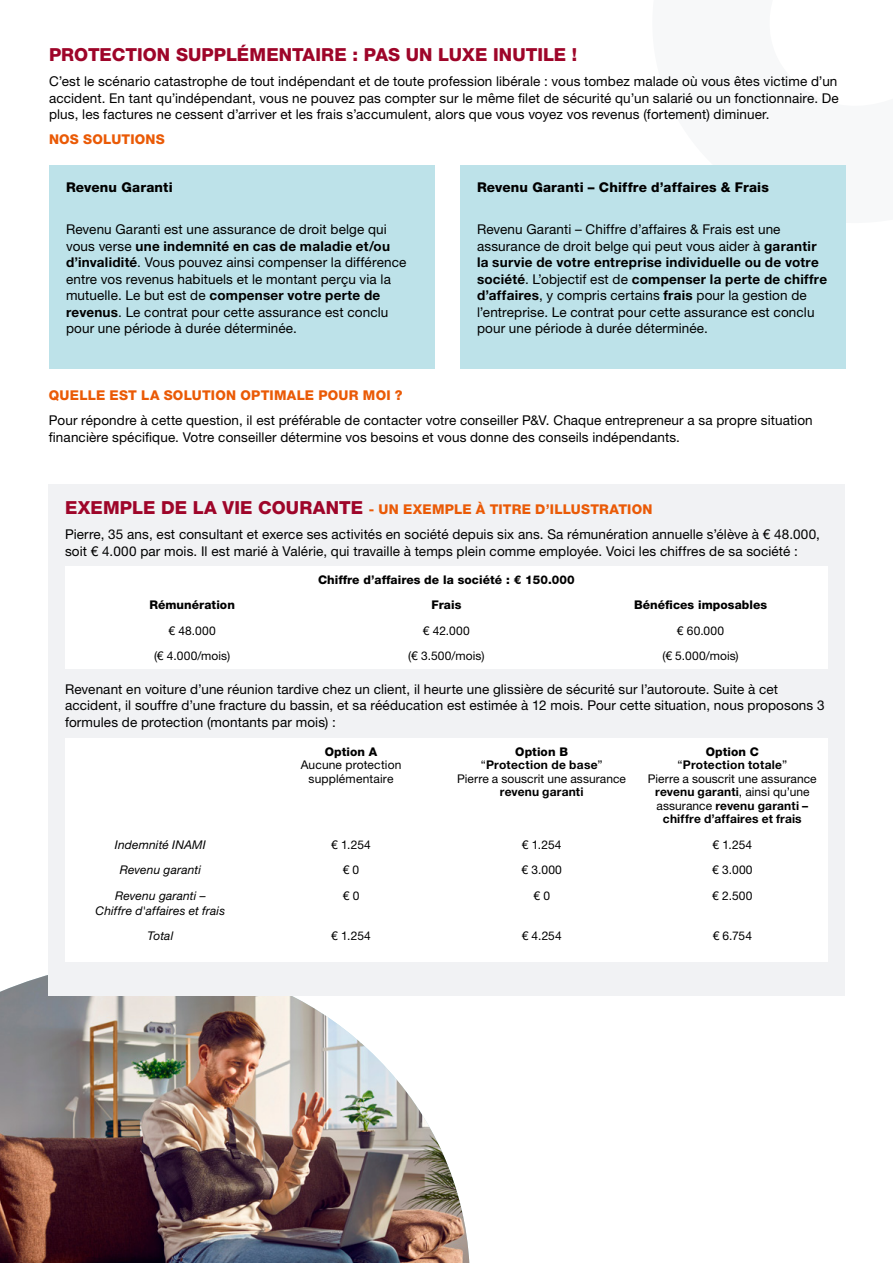
<style>
.page{position:relative;width:893px;height:1263px;background:#fff}
.page>*{position:absolute;margin:0;border:0;box-sizing:border-box;transform-origin:0 0}
.t1{font:800 18px "Helvetica Neue LT Std";color:#9e0529}
.t2{font:13.5px/16.5px "Helvetica Neue LT Std";letter-spacing:.01em;color:#000}
.t3{font:800 13.5px "Helvetica Neue LT Std";letter-spacing:.015em;color:#000}
.t4{font:800 13.5px "Helvetica Neue LT Std";letter-spacing:.015em;color:#ea5a06}
.t5{font:12px/13.5px "Helvetica Neue LT Std";letter-spacing:.01em;color:#000;text-align:center}
.t6{font:700 12px/13.5px "Helvetica Neue LT Std";letter-spacing:.015em;color:#000;text-align:center}
.t7{font:800 12px "Helvetica Neue LT Std";letter-spacing:.005em;color:#000}
.t8{font:italic 12px/15px "Helvetica Neue LT Std";letter-spacing:.015em;color:#000;text-align:center}
.s1{font-weight:700}
.s2{font-weight:800;font-size:18px;color:#9e0529}
.s3{font-weight:800;color:#ea5a06}
.s4{font-weight:800}
.s5{font-weight:400}
</style>
<div class="page">
<img style="left:0;top:975px;width:469px;height:288px">
<div style="left:460px;top:165px;width:385px;height:204px;background:#bde2e9"></div>
<div style="left:49px;top:165px;width:385px;height:204px;background:#bde2e9"></div>
<div style="left:48px;top:484px;width:797px;height:512px;background:#f1f2f4"></div>
<div style="left:65px;top:566px;width:763px;height:103px;background:#fff"></div>
<div style="left:65px;top:738px;width:763px;height:224px;background:#fff"></div>
<h1 class="t1" style="left:49px;top:44px;width:530px">PROTECTION SUPPLÉMENTAIRE : PAS UN LUXE INUTILE !</h1>
<p class="t2" style="left:49px;top:73px;width:791px;text-align:justify">C’est le scénario catastrophe de tout indépendant et de toute profession libérale : vous tombez malade où vous êtes victime d’un accident. En tant qu’indépendant, vous ne pouvez pas compter sur le même filet de sécurité qu’un salarié ou un fonctionnaire. De plus, les factures ne cessent d’arriver et les frais s’accumulent, alors que vous voyez vos revenus (fortement) diminuer.</p>
<p class="t4" style="left:49px;top:131px;width:117px">NOS SOLUTIONS</p>
<p class="t3" style="left:66px;top:179px;width:108px">Revenu Garanti</p>
<p class="t2" style="left:66px;top:221px;width:342px">Revenu Garanti est une assurance de droit belge qui vous verse <span class="s1">une indemnité en cas de maladie et/ou d’invalidité</span>. Vous pouvez ainsi compenser la différence entre vos revenus habituels et le montant perçu via la mutuelle. Le but est de <span class="s1">compenser votre perte de revenus</span>. Le contrat pour cette assurance est conclu pour une période à durée déterminée.</p>
<p class="t3" style="left:477px;top:179px;width:293px">Revenu Garanti – Chiffre d’affaires &amp; Frais</p>
<p class="t2" style="left:477px;top:221px;width:352px">Revenu Garanti – Chiffre d’affaires &amp; Frais est une assurance de droit belge qui peut vous aider à <span class="s1">garantir la survie de votre entreprise individuelle ou de votre société</span>. L’objectif est de <span class="s1">compenser la perte de chiffre d’affaires</span>, y compris certains <span class="s1">frais</span> pour la gestion de l’entreprise. Le contrat pour cette assurance est conclu pour une période à durée déterminée.</p>
<p class="t4" style="left:49px;top:387px;width:355px">QUELLE EST LA SOLUTION OPTIMALE POUR MOI ?</p>
<p class="t2" style="left:49px;top:412px;width:765px">Pour répondre à cette question, il est préférable de contacter votre conseiller P&amp;V. Chaque entrepreneur a sa propre situation financière spécifique. Votre conseiller détermine vos besoins et vous donne des conseils indépendants.</p>
<p class="t2" style="left:65px;top:497px;width:756px;line-height:25px"><span class="s2">EXEMPLE DE LA VIE COURANTE</span> <span class="s3">- UN EXEMPLE À TITRE D’ILLUSTRATION<br></span>Pierre, 35 ans, est consultant et exerce ses activités en société depuis six ans. Sa rémunération annuelle s’élève à € 48.000,</p>
<p class="t2" style="left:65px;top:542px;width:734px">soit € 4.000 par mois. Il est marié à Valérie, qui travaille à temps plein comme employée. Voici les chiffres de sa société :</p>
<p class="t7" style="left:318px;top:572px;width:258px">Chiffre d’affaires de la société : € 150.000</p>
<p class="t7" style="left:149px;top:598px;width:87px">Rémunération</p>
<p class="t7" style="left:431px;top:598px;width:32px">Frais</p>
<p class="t7" style="left:634px;top:598px;width:135px">Bénéfices imposables</p>
<p class="t5" style="left:168px;top:623px;width:49px">€ 48.000</p>
<p class="t5" style="left:423px;top:623px;width:48px">€ 42.000</p>
<p class="t5" style="left:677px;top:623px;width:49px">€ 60.000</p>
<p class="t5" style="left:154px;top:649px;width:78px">(€ 4.000/mois)</p>
<p class="t5" style="left:408px;top:649px;width:78px">(€ 3.500/mois)</p>
<p class="t5" style="left:662px;top:649px;width:78px">(€ 5.000/mois)</p>
<p class="t2" style="left:65px;top:680px;width:761px">Revenant en voiture d’une réunion tardive chez un client, il heurte une glissière de sécurité sur l’autoroute. Suite à cet accident, il souffre d’une fracture du bassin, et sa rééducation est estimée à 12 mois. Pour cette situation, nous proposons 3 formules de protection (montants par mois) :</p>
<p class="t7" style="left:325px;top:744px;width:54px">Option A</p>
<p class="t5" style="left:301px;top:758px;width:102px">Aucune protection supplémentaire</p>
<p class="t5" style="left:457px;top:744px;width:170px"><span class="s4">Option B<br></span>“<span class="s1">Protection de base</span>”<br>Pierre a souscrit une assurance</p>
<p class="t6" style="left:500px;top:785px;width:85px">revenu garanti</p>
<p class="t6" style="left:648px;top:744px;width:170px"><span class="s4">Option C<br></span><span class="s5">“</span>Protection totale<span class="s5">”<br>Pierre a souscrit une assurance </span>revenu garanti<span class="s5">, ainsi qu’une assurance</span> revenu garanti – chiffre d’affaires et frais</p>
<p class="t8" style="left:115px;top:837px;width:93px">Indemnité INAMI</p>
<p class="t5" style="left:331px;top:837px;width:41px">€ 1.254</p>
<p class="t5" style="left:522px;top:837px;width:41px">€ 1.254</p>
<p class="t5" style="left:713px;top:837px;width:41px">€ 1.254</p>
<p class="t8" style="left:120px;top:862px;width:83px">Revenu garanti</p>
<p class="t5" style="left:343px;top:863px;width:18px">€ 0</p>
<p class="t5" style="left:521px;top:863px;width:42px">€ 3.000</p>
<p class="t5" style="left:712px;top:863px;width:42px">€ 3.000</p>
<p class="t8" style="left:96px;top:888px;width:131px">Revenu garanti –<br>Chiffre d'affaires et frais</p>
<p class="t5" style="left:343px;top:888px;width:18px">€ 0</p>
<p class="t5" style="left:533px;top:888px;width:18px">€ 0</p>
<p class="t5" style="left:712px;top:888px;width:42px">€ 2.500</p>
<p class="t8" style="left:147px;top:928px;width:27px">Total</p>
<p class="t5" style="left:331px;top:929px;width:41px">€ 1.254</p>
<p class="t5" style="left:522px;top:929px;width:42px">€ 4.254</p>
<p class="t5" style="left:713px;top:929px;width:41px">€ 6.754</p>
</div>
